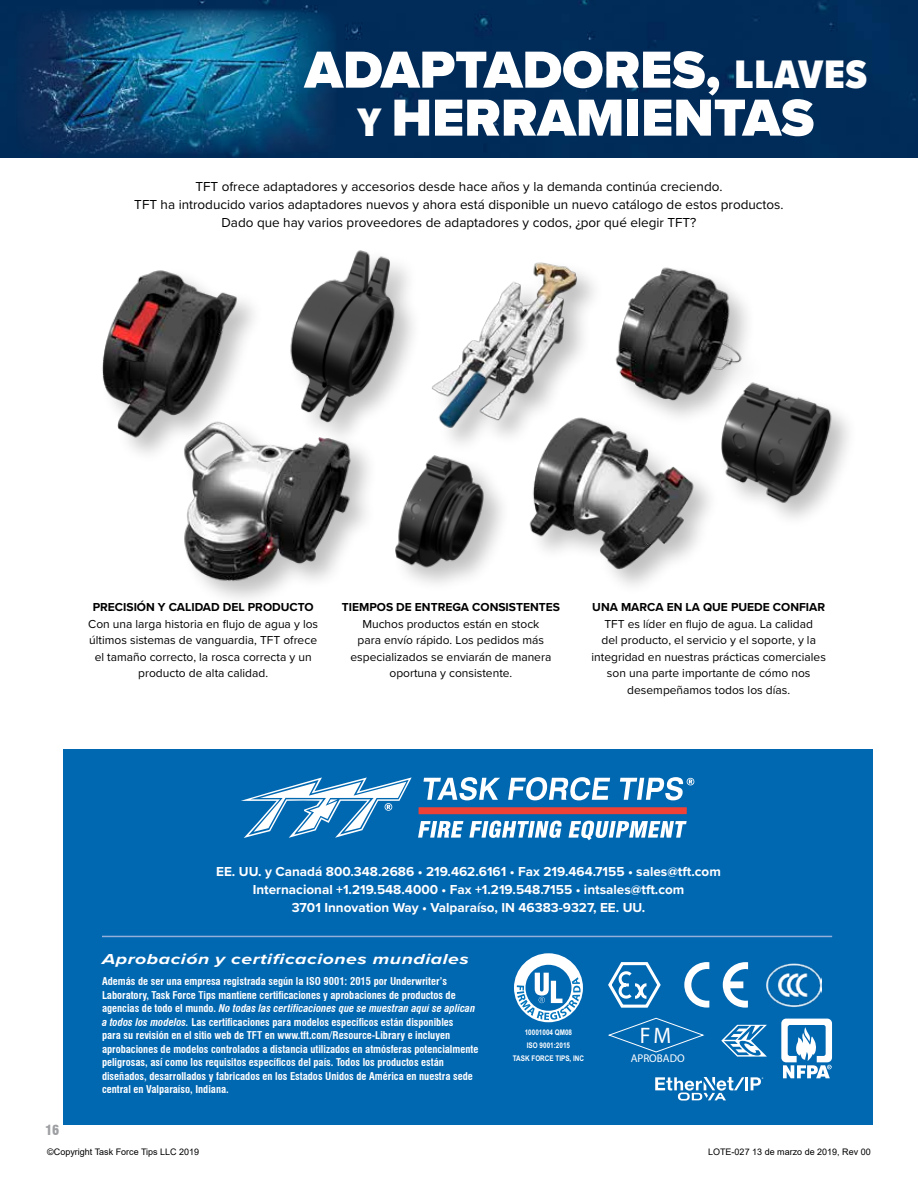
<style>
.page{position:relative;width:918px;height:1188px;background:#fff}
.page>*{position:absolute;margin:0;border:0;box-sizing:border-box;transform-origin:0 0}
.t1{font:900 54px/48px "Proxima Nova";color:#fff;text-align:center}
.t2{font:800 22.5px "Swiss 721 BT";color:#fff}
.t3{font:italic 700 15px "Proxima Nova";letter-spacing:.025em;color:#fff;scale:1.3 1}
.t4{font:13.5px/18px "Proxima Nova";color:#000;text-align:center}
.t5{font:700 13.5px/18px "Proxima Nova";color:#fff;text-align:center}
.t6{font:900 condensed 13.5px "Swiss 721 BT";color:#9d9fa2}
.t7{font:12px/16.5px "Proxima Nova";color:#000;text-align:center}
.t8{font:700 12px "Proxima Nova";color:#000}
.t9{font:800 11.25px "Swiss 721 BT";color:#fff}
.t10{font:700 condensed 10.5px/13.5px "Swiss 721 BT";color:#fff}
.t11{font:9px "Arial";color:#000}
.t12{font:700 7.8px/13px "Arial Narrow";color:#fff}
.s1{font-family:"Proxima Nova Cond";font-size:41.25px}
.s2{font-style:italic}
</style>
<div class="page">
<div style="left:0;top:0;width:918px;height:158px;background:#012c59"></div>
<img style="left:14px;top:8px;width:324px;height:148px">
<div style="left:100px;top:267px;width:164px;height:198px;background:#000;opacity:.25"></div>
<img style="left:100px;top:267px;width:155px;height:176px">
<img style="left:615px;top:267px;width:132px;height:147px">
<img style="left:256px;top:250px;width:157px;height:169px">
<div style="left:430px;top:259px;width:175px;height:196px;background:#000;opacity:.25"></div>
<img style="left:430px;top:259px;width:162px;height:173px">
<div style="left:718px;top:381px;width:141px;height:149px;background:#000;opacity:.25"></div>
<img style="left:707px;top:376px;width:132px;height:131px">
<div style="left:528px;top:415px;width:193px;height:182px;background:#fff"></div>
<img style="left:524px;top:414px;width:175px;height:170px">
<div style="left:182px;top:419px;width:196px;height:189px;background:#000;opacity:.25"></div>
<img style="left:180px;top:411px;width:176px;height:176px">
<div style="left:392px;top:454px;width:120px;height:140px;background:#000;opacity:.25"></div>
<img style="left:392px;top:453px;width:108px;height:118px">
<div style="left:63px;top:749px;width:810px;height:376px;background:#0067b1"></div>
<svg style="left:419px;top:807px;width:268px;height:7px"></svg>
<svg style="left:418px;top:821px;width:45px;height:17px"></svg>
<svg style="left:469px;top:821px;width:93px;height:17px"></svg>
<svg style="left:569px;top:821px;width:118px;height:19px"></svg>
<svg style="left:241px;top:777px;width:171px;height:61px"></svg>
<svg style="left:423px;top:777px;width:77px;height:23px"></svg>
<svg style="left:508px;top:777px;width:102px;height:23px"></svg>
<svg style="left:620px;top:777px;width:74px;height:23px"></svg>
<hr style="left:102px;top:936px;width:730px;height:1px;background:#94afda">
<svg style="left:514px;top:953px;width:69px;height:69px"></svg>
<svg style="left:608px;top:962px;width:53px;height:46px"></svg>
<img style="left:767px;top:963px;width:55px;height:45px">
<svg style="left:723px;top:962px;width:25px;height:46px"></svg>
<svg style="left:684px;top:962px;width:25px;height:46px"></svg>
<svg style="left:721px;top:1025px;width:46px;height:32px"></svg>
<svg style="left:781px;top:1019px;width:51px;height:59px"></svg>
<svg style="left:608px;top:1018px;width:96px;height:35px"></svg>
<svg style="left:655px;top:1077px;width:108px;height:24px"></svg>
<h1 class="t1" style="left:305px;top:45px;width:564px">ADAPTADORES, <span class="s1">LLAVES<br>Y</span> HERRAMIENTAS</h1>
<p class="t4" style="left:134px;top:177px;width:651px">TFT ofrece adaptadores y accesorios desde hace años y la demanda continúa creciendo.<br>TFT ha introducido varios adaptadores nuevos y ahora está disponible un nuevo catálogo de estos productos.<br>Dado que hay varios proveedores de adaptadores y codos, ¿por qué elegir TFT?</p>
<p class="t8" style="left:93px;top:598px;width:222px">PRECISIÓN Y CALIDAD DEL PRODUCTO</p>
<p class="t7" style="left:88px;top:615px;width:231px">Con una larga historia en flujo de agua y los últimos sistemas de vanguardia, TFT ofrece el tamaño correcto, la rosca correcta y un producto de alta calidad.</p>
<p class="t8" style="left:342px;top:598px;width:220px">TIEMPOS DE ENTREGA CONSISTENTES</p>
<p class="t7" style="left:350px;top:615px;width:202px">Muchos productos están en stock para envío rápido. Los pedidos más especializados se enviarán de manera oportuna y consistente.</p>
<p class="t8" style="left:592px;top:598px;width:234px">UNA MARCA EN LA QUE PUEDE CONFIAR</p>
<p class="t7" style="left:592px;top:615px;width:236px">TFT es líder en flujo de agua. La calidad<br>del producto, el servicio y el soporte, y la integridad en nuestras prácticas comerciales son una parte importante de cómo nos desempeñamos todos los días.</p>
<p class="t6" style="left:45px;top:1122px;width:16px">16</p>
<p class="t5" style="left:216px;top:862px;width:506px">EE. UU. y Canadá 800.348.2686 • 219.462.6161 • Fax 219.464.7155 • sales@tft.com<br>Internacional +1.219.548.4000 • Fax +1.219.548.7155 • intsales@tft.com<br>3701 Innovation Way • Valparaíso, IN 46383-9327, EE. UU.</p>
<h3 class="t3" style="left:102px;top:948px;width:284px">Aprobación y certificaciones mundiales</h3>
<p class="t10" style="left:102px;top:975px;width:378px">Además de ser una empresa registrada según la ISO 9001: 2015 por Underwriter’s Laboratory, Task Force Tips mantiene certificaciones y aprobaciones de productos de agencias de todo el mundo. <span class="s2">No todas las certificaciones que se muestran aquí se aplican a todos los modelos.</span> Las certificaciones para modelos específicos están disponibles<br>para su revisión en el sitio web de TFT en www.tft.com/Resource-Library e incluyen aprobaciones de modelos controlados a distancia utilizados en atmósferas potencialmente peligrosas, así como los requisitos específicos del país. Todos los productos están diseñados, desarrollados y fabricados en los Estados Unidos de América en nuestra sede central en Valparaíso, Indiana.</p>
<p class="t12" style="left:525px;top:1026px;width:49px">10001004 QM08<br>ISO 9001:2015</p>
<h2 class="t2" style="left:640px;top:1022px;width:33px">FM</h2>
<p class="t9" style="left:631px;top:1051px;width:55px">APROBADO</p>
<p class="t12" style="left:513px;top:1052px;width:73px">TASK FORCE TIPS, INC</p>
<p class="t11" style="left:47px;top:1145px;width:154px">©Copyright Task Force Tips LLC 2019</p>
<p class="t11" style="left:708px;top:1145px;width:164px">LOTE-027 13 de marzo de 2019, Rev 00</p>
</div>
